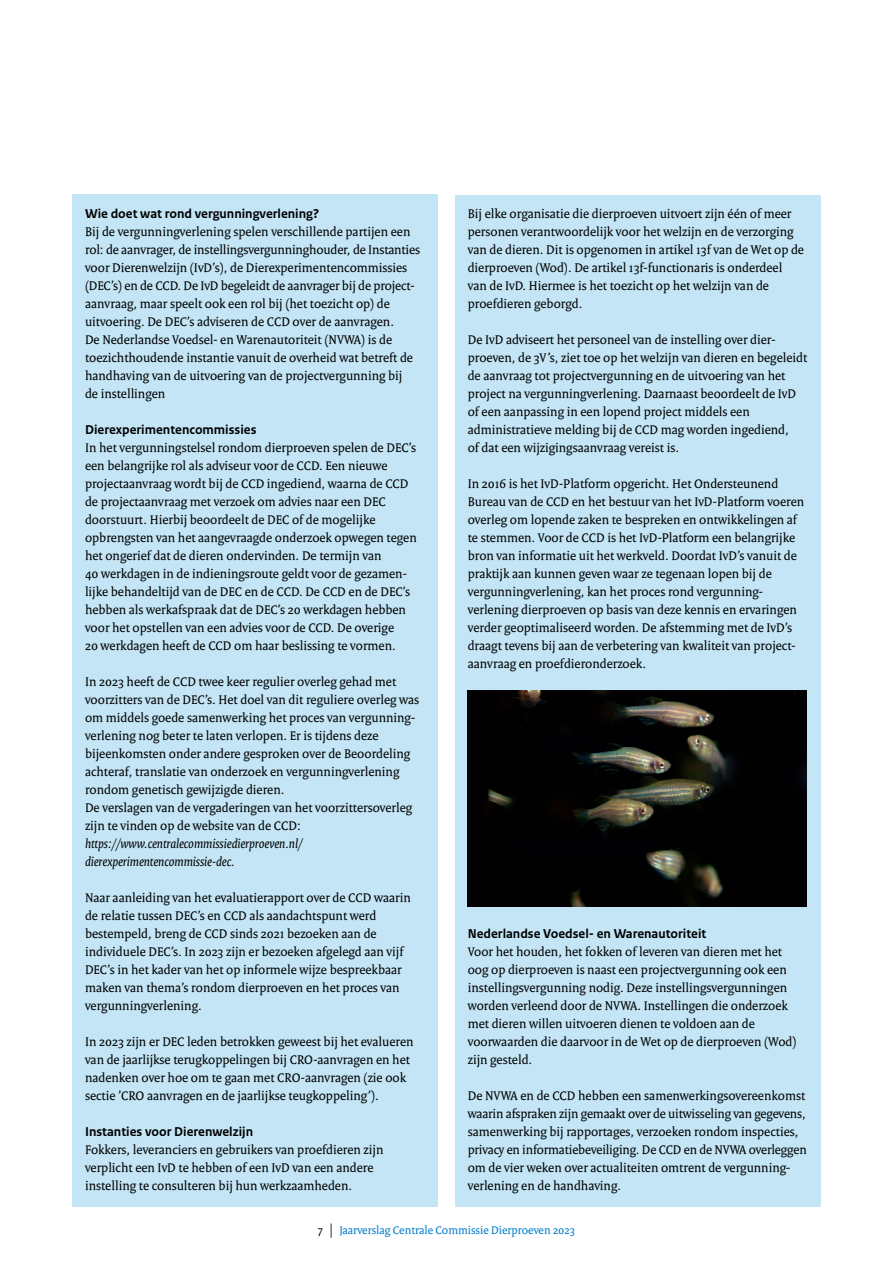
<style>
.page{position:relative;width:893px;height:1263px;background:#fff}
.page>*{position:absolute;margin:0;border:0;box-sizing:border-box;transform-origin:0 0}
.P_21_RO_Kader_Broodtekst{font:13.5px/18px "Rijksoverheid Serif";color:#000}
.P_20_RO_Kader_Kop{font:700 13.5px "Rijksoverheid Sans Text";color:#000}
.P_21_RO_Kader_Broodtekst-2{font:italic 13.5px/18px "Rijksoverheid Serif";color:#000}
.t1{font:12px "Rijksoverheid Serif";color:#007ccb}
.s1{color:#000}
.s2{font-size:14.25px;color:#000}
</style>
<div class="page">
<div style="left:72px;top:194px;width:366px;height:39px;background:#c3e5f5"></div>
<div style="left:72px;top:213px;width:366px;height:201px;background:#c3e5f5"></div>
<div style="left:72px;top:410px;width:366px;height:39px;background:#c3e5f5"></div>
<div style="left:72px;top:429px;width:366px;height:237px;background:#c3e5f5"></div>
<div style="left:72px;top:663px;width:366px;height:147px;background:#c3e5f5"></div>
<div style="left:72px;top:789px;width:366px;height:57px;background:#c3e5f5"></div>
<div style="left:72px;top:825px;width:366px;height:57px;background:#c3e5f5"></div>
<div style="left:72px;top:879px;width:366px;height:147px;background:#c3e5f5"></div>
<div style="left:72px;top:1023px;width:366px;height:93px;background:#c3e5f5"></div>
<div style="left:72px;top:1112px;width:366px;height:39px;background:#c3e5f5"></div>
<div style="left:72px;top:1131px;width:366px;height:75px;background:#c3e5f5"></div>
<div style="left:455px;top:195px;width:366px;height:129px;background:#c3e5f5"></div>
<div style="left:455px;top:321px;width:366px;height:147px;background:#c3e5f5"></div>
<div style="left:455px;top:465px;width:366px;height:219px;background:#c3e5f5"></div>
<div style="left:455px;top:681px;width:366px;height:39px;background:#c3e5f5"></div>
<div style="left:455px;top:717px;width:366px;height:39px;background:#c3e5f5"></div>
<div style="left:455px;top:753px;width:366px;height:39px;background:#c3e5f5"></div>
<div style="left:455px;top:789px;width:366px;height:39px;background:#c3e5f5"></div>
<div style="left:455px;top:825px;width:366px;height:39px;background:#c3e5f5"></div>
<div style="left:455px;top:861px;width:366px;height:39px;background:#c3e5f5"></div>
<div style="left:455px;top:879px;width:366px;height:39px;background:#c3e5f5"></div>
<div style="left:455px;top:914px;width:366px;height:39px;background:#c3e5f5"></div>
<div style="left:455px;top:933px;width:366px;height:147px;background:#c3e5f5"></div>
<div style="left:455px;top:1077px;width:366px;height:129px;background:#c3e5f5"></div>
<img style="left:468px;top:691px;width:339px;height:216px">
<p class="P_20_RO_Kader_Kop" style="left:85px;top:206px;width:236px">Wie doet wat rond vergunningverlening?</p>
<p class="P_21_RO_Kader_Broodtekst" style="left:85px;top:222px;width:337px">Bij de vergunningverlening spelen verschillende partijen een rol: de aanvrager, de instellingsvergunninghouder, de Instanties voor Dierenwelzijn (IvD’s), de Dierexperimentencommissies (DEC’s) en de CCD. De IvD begeleidt de aanvrager bij de project&shy;aanvraag, maar speelt ook een rol bij (het toezicht op) de uitvoering. De DEC’s adviseren de CCD over de aanvragen.<br>De Nederlandse Voedsel- en Warenautoriteit (NVWA) is de toezichthoudende instantie vanuit de overheid wat betreft de handhaving van de uitvoering van de projectvergunning bij<br>de instellingen</p>
<p class="P_20_RO_Kader_Kop" style="left:85px;top:422px;width:173px">Dierexperimentencommissies</p>
<p class="P_21_RO_Kader_Broodtekst" style="left:85px;top:438px;width:333px">In het vergunningstelsel rondom dierproeven spelen de DEC’s een belangrijke rol als adviseur voor de CCD. Een nieuwe projectaanvraag wordt bij de CCD ingediend, waarna de CCD de projectaanvraag met verzoek om advies naar een DEC doorstuurt. Hierbij beoordeelt de DEC of de mogelijke opbrengsten van het aangevraagde onderzoek opwegen tegen het ongerief dat de dieren ondervinden. De termijn van<br>40 werkdagen in de indieningsroute geldt voor de gezamen&shy;lijke behandeltijd van de DEC en de CCD. De CCD en de DEC’s hebben als werkafspraak dat de DEC’s 20 werkdagen hebben voor het opstellen van een advies voor de CCD. De overige<br>20 werkdagen heeft de CCD om haar beslissing te vormen.</p>
<p class="P_21_RO_Kader_Broodtekst" style="left:85px;top:672px;width:336px">In 2023 heeft de CCD twee keer regulier overleg gehad met voorzitters van de DEC’s. Het doel van dit reguliere overleg was om middels goede samenwerking het proces van vergunning&shy;verlening nog beter te laten verlopen. Er is tijdens deze bijeenkomsten onder andere gesproken over de Beoordeling achteraf, translatie van onderzoek en vergunningverlening rondom genetisch gewijzigde dieren.</p>
<p class="P_21_RO_Kader_Broodtekst" style="left:85px;top:798px;width:329px">De verslagen van de vergaderingen van het voorzittersoverleg zijn te vinden op de website van de CCD:</p>
<p class="P_21_RO_Kader_Broodtekst-2" style="left:85px;top:834px;width:219px">https://www.centralecommissiedierproeven.nl/ dierexperimentencommissie-dec.</p>
<p class="P_21_RO_Kader_Broodtekst" style="left:85px;top:888px;width:327px">Naar aanleiding van het evaluatierapport over de CCD waarin de relatie tussen DEC’s en CCD als aandachtspunt werd bestempeld, breng de CCD sinds 2021 bezoeken aan de individuele DEC’s. In 2023 zijn er bezoeken afgelegd aan vijf DEC’s in het kader van het op informele wijze bespreekbaar maken van thema’s rondom dierproeven en het proces van vergunningverlening.</p>
<p class="P_21_RO_Kader_Broodtekst" style="left:85px;top:1032px;width:330px">In 2023 zijn er DEC leden betrokken geweest bij het evalueren van de jaarlijkse terugkoppelingen bij CRO-aanvragen en het nadenken over hoe om te gaan met CRO-aanvragen (zie ook sectie ’CRO aanvragen en de jaarlijkse teugkoppeling’).</p>
<p class="P_20_RO_Kader_Kop" style="left:85px;top:1124px;width:170px">Instanties voor Dierenwelzijn</p>
<p class="P_21_RO_Kader_Broodtekst" style="left:85px;top:1140px;width:300px">Fokkers, leveranciers en gebruikers van proefdieren zijn verplicht een IvD te hebben of een IvD van een andere instelling te consulteren bij hun werkzaamheden.</p>
<p class="P_21_RO_Kader_Broodtekst" style="left:468px;top:204px;width:338px">Bij elke organisatie die dierproeven uitvoert zijn één of meer personen verantwoordelijk voor het welzijn en de verzorging van de dieren. Dit is opgenomen in artikel 13f van de Wet op de dierproeven (Wod). De artikel 13f-functionaris is onderdeel van de IvD. Hiermee is het toezicht op het welzijn van de proefdieren geborgd.</p>
<p class="P_21_RO_Kader_Broodtekst" style="left:468px;top:330px;width:341px">De IvD adviseert het personeel van de instelling over dier&shy;proeven, de 3V’s, ziet toe op het welzijn van dieren en begeleidt de aanvraag tot projectvergunning en de uitvoering van het project na vergunningverlening. Daarnaast beoordeelt de IvD of een aanpassing in een lopend project middels een administratieve melding bij de CCD mag worden ingediend,<br>of dat een wijzigingsaanvraag vereist is.</p>
<p class="P_21_RO_Kader_Broodtekst" style="left:468px;top:474px;width:338px">In 2016 is het IvD-Platform opgericht. Het Ondersteunend Bureau van de CCD en het bestuur van het IvD-Platform voeren overleg om lopende zaken te bespreken en ontwikkelingen af te stemmen. Voor de CCD is het IvD-Platform een belangrijke bron van informatie uit het werkveld. Doordat IvD’s vanuit de praktijk aan kunnen geven waar ze tegenaan lopen bij de vergunningverlening, kan het proces rond vergunning&shy;verlening dierproeven op basis van deze kennis en ervaringen verder geoptimaliseerd worden. De afstemming met de IvD’s draagt tevens bij aan de verbetering van kwaliteit van project&shy;aanvraag en proefdieronderzoek.</p>
<p class="P_20_RO_Kader_Kop" style="left:468px;top:926px;width:240px">Nederlandse Voedsel- en Warenautoriteit</p>
<p class="P_21_RO_Kader_Broodtekst" style="left:468px;top:942px;width:330px">Voor het houden, het fokken of leveren van dieren met het oog op dierproeven is naast een projectvergunning ook een instellingsvergunning nodig. Deze instellingsvergunningen worden verleend door de NVWA. Instellingen die onderzoek met dieren willen uitvoeren dienen te voldoen aan de voorwaarden die daarvoor in de Wet op de dierproeven (Wod) zijn gesteld.</p>
<p class="P_21_RO_Kader_Broodtekst" style="left:468px;top:1086px;width:340px">De NVWA en de CCD hebben een samenwerkingsovereenkomst waarin afspraken zijn gemaakt over de uitwisseling van gegevens, samenwerking bij rapportages, verzoeken rondom inspecties, privacy en informatiebeveiliging. De CCD en de NVWA overleggen om de vier weken over actualiteiten omtrent de vergunning&shy;verlening en de handhaving.</p>
<p class="t1" style="left:318px;top:1223px;width:259px"><span class="s1">7</span> <span class="s2">|</span> Jaarverslag Centrale Commissie Dierproeven 2023</p>
</div>
